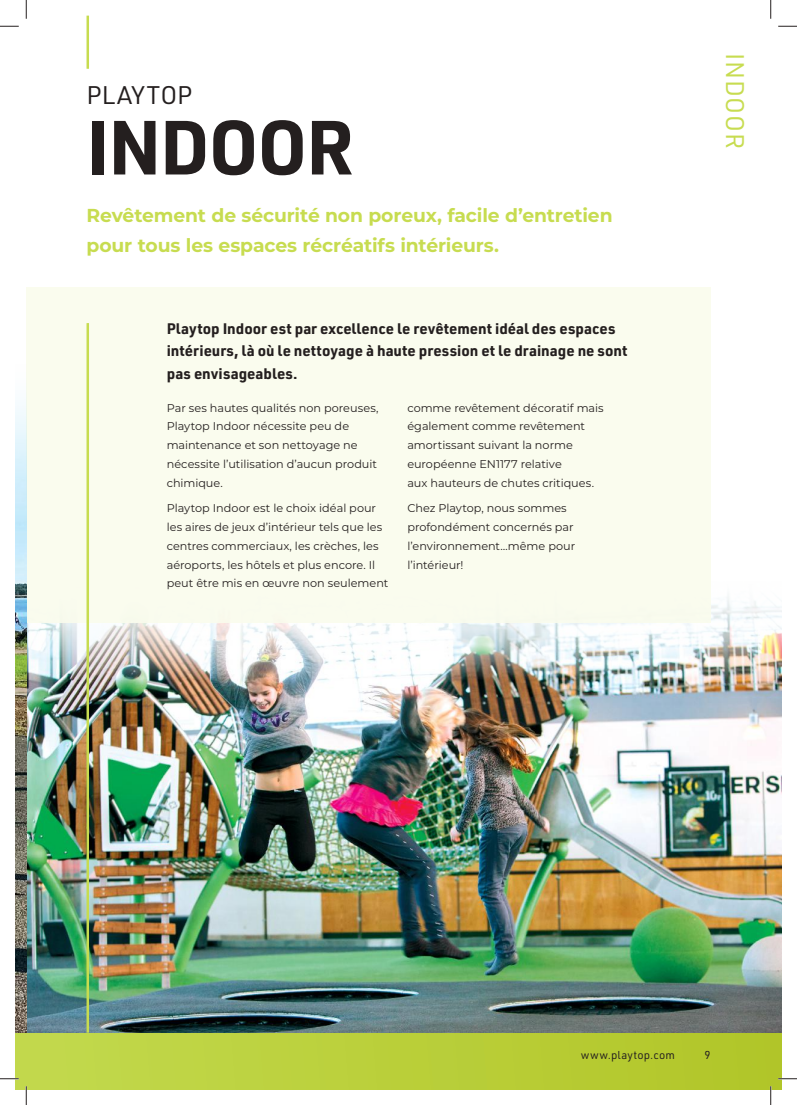
<style>
.page{position:relative;width:797px;height:1105px;background:#fff}
.page>*{position:absolute;margin:0;border:0;box-sizing:border-box;transform-origin:0 0}
.t1{font:700 75px "URWDIN";letter-spacing:-.02em;color:#241f1f}
.t2{font:25px "URWDIN";letter-spacing:.005em;color:#241f1f}
.t3{font:25px "URWDIN";letter-spacing:.035em;color:#c7dc50}
.t4{font:700 18.75px/30px "Montserrat";letter-spacing:-.01em;color:#c7dc50}
.t5{font:700 15px/22.5px "URWDIN";color:#241f1f}
.t6{font:11.25px/18.8px "Montserrat";color:#241f1f}
.t7{font:11.25px "URWDIN";letter-spacing:.02em;color:#241f1f}
</style>
<div class="page">
<div style="left:16px;top:1033px;width:10px;height:56px;background:#c2d84c"></div>
<div style="left:26px;top:1033px;width:755px;height:56px;background:linear-gradient(to right,#c2d94d,#b1c528)"></div>
<img style="left:26px;top:574px;width:755px;height:459px">
<hr style="left:86px;top:16px;width:3px;height:53px;background:#c7dc50">
<div style="left:26px;top:287px;width:684px;height:336px;background:#fafced"></div>
<hr style="left:86px;top:323px;width:3px;height:710px;background:#c7dc50">
<img style="left:16px;top:405px;width:10px;height:628px">
<svg style="left:0;top:25px;width:19px;height:2px"></svg>
<svg style="left:778px;top:25px;width:19px;height:2px"></svg>
<svg style="left:0;top:1078px;width:19px;height:1px"></svg>
<svg style="left:778px;top:1078px;width:19px;height:1px"></svg>
<svg style="left:25px;top:0;width:2px;height:19px"></svg>
<svg style="left:25px;top:1086px;width:2px;height:19px"></svg>
<svg style="left:770px;top:0;width:1px;height:19px"></svg>
<svg style="left:770px;top:1086px;width:1px;height:19px"></svg>
<h2 class="t2" style="left:86px;top:79px;width:107px">PLAYTOP</h2>
<h1 class="t1" style="left:86px;top:96px;width:269px">INDOOR</h1>
<h3 class="t4" style="left:86px;top:200px;width:527px">Revêtement de sécurité non poreux, facile d’entretien pour tous les espaces récréatifs intérieurs.</h3>
<h3 class="t5" style="left:167px;top:317px;width:462px">Playtop Indoor est par excellence le revêtement idéal des espaces intérieurs, là où le nettoyage à haute pression et le drainage ne sont pas envisageables.</h3>
<p class="t6" style="left:167px;top:398px;width:213px">Par ses hautes qualités non poreuses,<br>Playtop Indoor nécessite peu de maintenance et son nettoyage ne nécessite l’utilisation d’aucun produit chimique.</p>
<p class="t6" style="left:167px;top:499px;width:223px">Playtop Indoor est le choix idéal pour les aires de jeux d’intérieur tels que les centres commerciaux, les crèches, les aéroports, les hôtels et plus encore. Il peut être mis en œuvre non seulement</p>
<p class="t6" style="left:407px;top:398px;width:198px">comme revêtement décoratif mais également comme revêtement amortissant suivant la norme européenne EN1177 relative<br>aux hauteurs de chutes critiques.</p>
<p class="t6" style="left:407px;top:499px;width:169px">Chez Playtop, nous sommes profondément concernés par l’environnement…même pour l’intérieur!</p>
<h2 class="t3" style="left:751px;top:53px;width:98px;rotate:90deg">INDOOR</h2>
<p class="t7" style="left:581px;top:1048px;width:96px">www.playtop.com</p>
<p class="t7" style="left:704px;top:1048px;width:8px">9</p>
</div>
